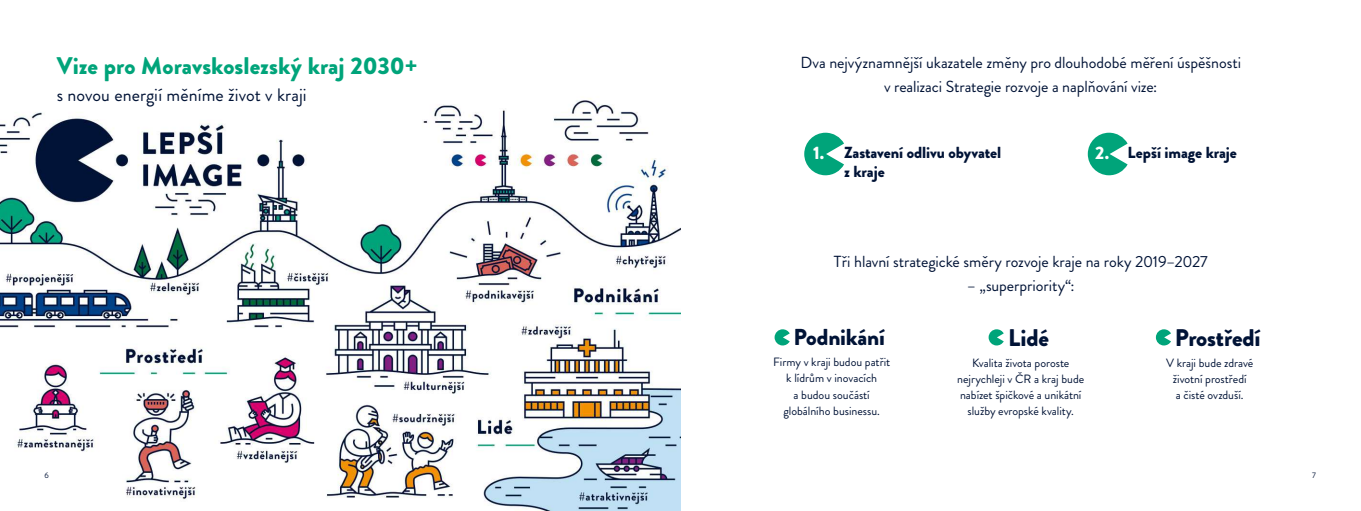
<style>
.page{position:relative;width:1361px;height:511px;background:#fff}
.page>*{position:absolute;margin:0;border:0;box-sizing:border-box;transform-origin:0 0}
.t1{font:900 24px "Brandon Grotesque";color:#00a47a}
.t2{font:900 24px "Brandon Grotesque";letter-spacing:-.01em;color:#001336}
.t3{font:900 23px "Brandon Grotesque";letter-spacing:-.01em;color:#001336}
.t4{font:18px "Brandon Grotesque";letter-spacing:.005em;color:#001336}
.t5{font:900 18px "Brandon Grotesque";color:#fff}
.t6{font:16px/24px "Brandon Grotesque";letter-spacing:-.005em;color:#001336;text-align:center}
.t7{font:900 16px/19.2px "Brandon Grotesque";letter-spacing:-.005em;color:#001336}
.t8{font:12px/16px "Brandon Grotesque";letter-spacing:-.005em;color:#001336;text-align:center}
.t9{font:8px "Brandon Grotesque";color:#001336}
.s1{font-size:18px;color:#fff}
</style>
<div class="page">
<img style="left:0;top:98px;width:680px;height:412px">
<svg style="left:804px;top:133px;width:40px;height:42px"></svg>
<svg style="left:1087px;top:133px;width:40px;height:42px"></svg>
<svg style="left:774px;top:329px;width:16px;height:16px"></svg>
<svg style="left:988px;top:329px;width:15px;height:16px"></svg>
<svg style="left:1156px;top:329px;width:15px;height:16px"></svg>
<h1 class="t1" style="left:57px;top:48px;width:362px">Vize pro Moravskoslezský kraj 2030+</h1>
<h3 class="t4" style="left:57px;top:82px;width:251px">s novou energií měníme život v kraji</h3>
<h3 class="t6" style="left:800px;top:51px;width:442px">Dva nejvýznamnější ukazatele změny pro dlouhodobé měření úspěšnosti v realizaci Strategie rozvoje a naplňování vize:</h3>
<h3 class="t5" style="left:813px;top:140px;width:13px">1.</h3>
<h3 class="t7" style="left:1095px;top:143px;width:143px"><span class="s1">2.</span> Lepší image kraje</h3>
<h3 class="t7" style="left:844px;top:143px;width:159px">Zastavení odlivu obyvatel z kraje</h3>
<h3 class="t6" style="left:833px;top:249px;width:375px">Tři hlavní strategické směry rozvoje kraje na roky 2019–2027</h3>
<h3 class="t6" style="left:966px;top:273px;width:109px">– „superpriority“:</h3>
<h2 class="t3" style="left:793px;top:321px;width:93px">Podnikání</h2>
<p class="t8" style="left:773px;top:354px;width:119px">Firmy v kraji budou patřit k lídrům v inovacích<br>a budou součástí globálního businessu.</p>
<h1 class="t2" style="left:1008px;top:320px;width:42px">Lidé</h1>
<p class="t8" style="left:957px;top:355px;width:129px">Kvalita života poroste nejrychleji v ČR a kraj bude nabízet špičkové a unikátní služby evropské kvality.</p>
<h1 class="t2" style="left:1174px;top:320px;width:87px">Prostředí</h1>
<p class="t8" style="left:1166px;top:355px;width:89px">V kraji bude zdravé životní prostředí<br>a čisté ovzduší.</p>
<p class="t9" style="left:44px;top:469px;width:6px">6</p>
<p class="t9" style="left:1312px;top:469px;width:5px">7</p>
</div>
